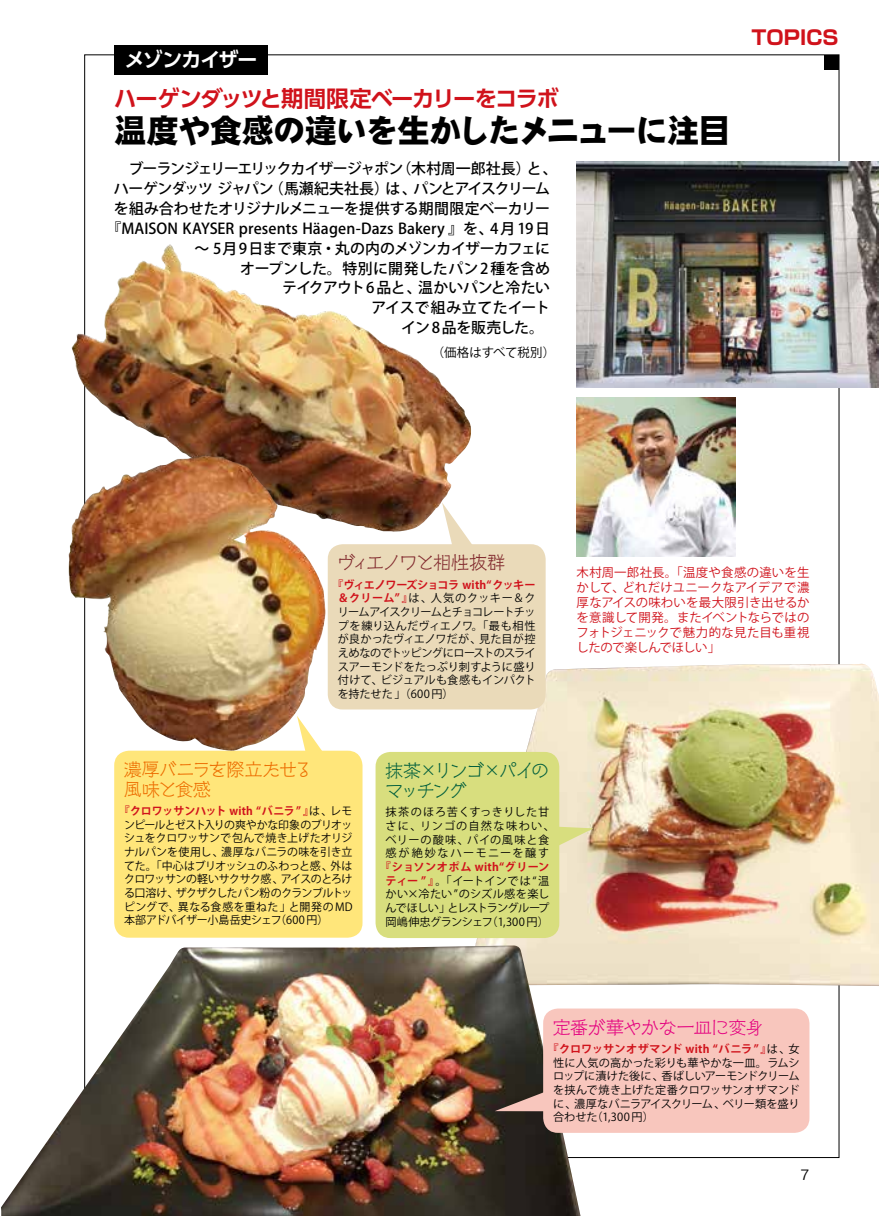
<style>
.page{position:relative;width:879px;height:1216px;background:#fff}
.page>*{position:absolute;margin:0;border:0;box-sizing:border-box;transform-origin:0 0}
.t1{font:32.2px "DF Gothic EB MP RKSJ H";letter-spacing:-.04em;color:#000}
.t2{font:700 22.4px "UD Shin Go Pro De";letter-spacing:-.055em;color:#d0121b}
.t3{font:700 19.78px "UD Shin Go Pro De";letter-spacing:-.05em;color:#fff}
.t4{font:700 19.78px "Shin Go Pro";color:#d0121b}
.t5{font:300 17.32px/19.8px "Cinema Letter Std";letter-spacing:-.005em;color:#ed6c00}
.t6{font:300 17.32px/19.8px "Cinema Letter Std";letter-spacing:-.075em;color:#005e3c}
.t7{font:300 17.32px "Cinema Letter Std";letter-spacing:.005em;color:#e4007f}
.t8{font:300 17.32px "Cinema Letter Std";letter-spacing:-.03em;color:#81292d}
.t9{font:500 14.88px "Koz Go Pro";letter-spacing:-.015em;color:#000}
.t10{font:500 14.88px "Koz Go Pro";letter-spacing:.005em;color:#000}
.t11{font:500 14.88px "Koz Go Pro";letter-spacing:-.065em;color:#000}
.t12{font:500 14.88px "Koz Go Pro";letter-spacing:-.07em;color:#000}
.t13{font:500 14.88px "Koz Go Pro";letter-spacing:.01em;color:#000}
.t14{font:500 14.88px "Koz Go Pro";letter-spacing:-.04em;color:#000}
.t15{font:13.65px "Hira Kaku Pro W3";color:#000}
.t16{font:12.42px/14.9px "Koz Go Pro";letter-spacing:-.02em;color:#d0121b;text-align:justify}
.t17{font:12.42px "Koz Go Pro";color:#000}
.t18{font:11.2px/13.7px "Koz Go Pro";letter-spacing:.01em;color:#000;text-align:justify}
.t19{font:11.2px/13.7px "Koz Go Pro";letter-spacing:-.03em;color:#000;text-align:center}
.t20{font:11.2px/13.7px "Koz Go Pro";letter-spacing:.095em;color:#000}
.s1{font-weight:700;color:#d0121b}
</style>
<div class="page">
<div style="left:823px;top:55px;width:15px;height:14px;background:#000"></div>
<img style="left:467px;top:663px;width:411px;height:323px">
<div style="left:114px;top:45px;width:154px;height:29px;background:#000"></div>
<img style="left:1px;top:945px;width:579px;height:270px">
<img style="left:576px;top:161px;width:302px;height:226px">
<img style="left:576px;top:397px;width:159px;height:159px">
<img style="left:71px;top:244px;width:400px;height:288px">
<div style="left:543px;top:1008px;width:266px;height:124px;background:#f8c6bd;border-radius:15px"></div>
<div style="left:375px;top:752px;width:184px;height:186px;background:#d8de7e;border-radius:15px"></div>
<div style="left:327px;top:544px;width:218px;height:165px;background:#eadab9;border-radius:15px"></div>
<div style="left:114px;top:750px;width:248px;height:187px;background:#ffe67a;border-radius:15px"></div>
<svg style="left:441px;top:502px;width:33px;height:43px"></svg>
<svg style="left:494px;top:1089px;width:50px;height:22px"></svg>
<svg style="left:559px;top:826px;width:34px;height:24px"></svg>
<img style="left:68px;top:454px;width:258px;height:296px">
<h3 class="t3" style="left:125px;top:43px;width:134px">メゾンカイザー</h3>
<h2 class="t2" style="left:114px;top:80px;width:446px">ハーゲンダッツと期間限定ベーカリーをコラボ</h2>
<h1 class="t1" style="left:114px;top:115px;width:617px">温度や食感の違いを生かしたメニューに注目</h1>
<h3 class="t11" style="left:114px;top:159px;width:445px">　ブーランジェリーエリックカイザージャポン（木村周一郎社長）と、</h3>
<h3 class="t12" style="left:114px;top:179px;width:437px">ハーゲンダッツ ジャパン（馬瀬紀夫社長）は、パンとアイスクリーム</h3>
<h3 class="t9" style="left:114px;top:199px;width:437px">を組み合わせたオリジナルメニューを提供する期間限定ベーカリー</h3>
<h3 class="t10" style="left:106px;top:219px;width:445px">『MAISON KAYSER presents Häagen-Dazs Bakery 』を、4 月 19 日</h3>
<h3 class="t9" style="left:194px;top:239px;width:357px">～ 5月9日まで東京・丸の内のメゾンカイザーカフェに</h3>
<h3 class="t13" style="left:240px;top:259px;width:311px">オープンした。特別に開発したパン2 種を含め</h3>
<h3 class="t9" style="left:282px;top:278px;width:269px">テイクアウト6 品と、温かいパンと冷たい</h3>
<h3 class="t10" style="left:371px;top:298px;width:180px">アイスで組み立てたイート</h3>
<h3 class="t14" style="left:401px;top:318px;width:144px">イン 8 品を販売した。</h3>
<p class="t17" style="left:431px;top:344px;width:125px">（価格はすべて税別）</p>
<h3 class="t4" style="left:751px;top:22px;width:89px">TOPICS</h3>
<h3 class="t8" style="left:337px;top:549px;width:168px">ヴィエノワと相性抜群</h3>
<p class="t18" style="left:337px;top:578px;width:199px;text-indent:-6px"><span class="s1">『ヴィエノワーズショコラ with“クッキー＆クリーム” 』</span>は、人気のクッキー＆クリームアイスクリームとチョコレートチップを練り込んだヴィエノワ。「最も相性が良かったヴィエノワだが、見た目が控えめなのでトッピングにローストのスライスアーモンドをたっぷり刺すように盛り付けて、ビジュアルも食感もインパクトを持たせた」（600円）</p>
<h3 class="t5" style="left:124px;top:757px;width:189px">濃厚バニラを際立たせる風味と食感</h3>
<p class="t18" style="left:124px;top:804px;width:230px;text-indent:-5px"><span class="s1">『クロワッサンハット with “バニラ ” 』</span>は、レモンピールとゼスト入りの爽やかな印象のブリオッシュをクロワッサンで包んで焼き上げたオリジナルパンを使用し、濃厚なバニラの味を引き立てた。「中心はブリオッシュのふわっと感、外はクロワッサンの軽いサクサク感、アイスのとろける口溶け、ザクザクしたパン粉のクランブルトッピングで、異なる食感を重ねた」と開発のMD本部アドバイザー小島岳史シェフ（600 円）</p>
<h3 class="t6" style="left:385px;top:758px;width:165px">抹茶×リンゴ×パイのマッチング</h3>
<p class="t20" style="left:385px;top:805px;width:171px">抹茶のほろ苦くすっきりした甘さに、リンゴの自然な味わい、ベリーの酸味、パイの風味と食感が絶妙なハーモニーを醸す</p>
<p class="t19" style="left:379px;top:860px;width:171px"><span class="s1">『ショソンオポム with“グリーンティー ” 』</span>。「イートインでは “温かい×冷たい”のシズル感を楽しんでほしい」とレストラングループ岡嶋伸忠グランシェフ（1,300 円）</p>
<p class="t16" style="left:576px;top:565px;width:234px">木村周一郎社長。「温度や食感の違いを生かして、どれだけユニークなアイデアで濃厚なアイスの味わいを最大限引き出せるかを意識して開発。またイベントならではのフォトジェニックで魅力的な見た目も重視したので楽しんでほしい」</p>
<h3 class="t7" style="left:552px;top:1013px;width:211px">定番が華やかな一皿に変身</h3>
<p class="t18" style="left:552px;top:1042px;width:248px;text-indent:-6px"><span class="s1">『クロワッサンオザマンド with “バニラ” 』</span>は、女性に人気の高かった彩りも華やかな一皿。ラムシロップに漬けた後に、香ばしいアーモンドクリームを挟んで焼き上げた定番クロワッサンオザマンドに、濃厚なバニラアイスクリーム、ベリー類を盛り合わせた（1,300円）</p>
<p class="t15" style="left:800px;top:1162px;width:10px">7</p>
</div>
